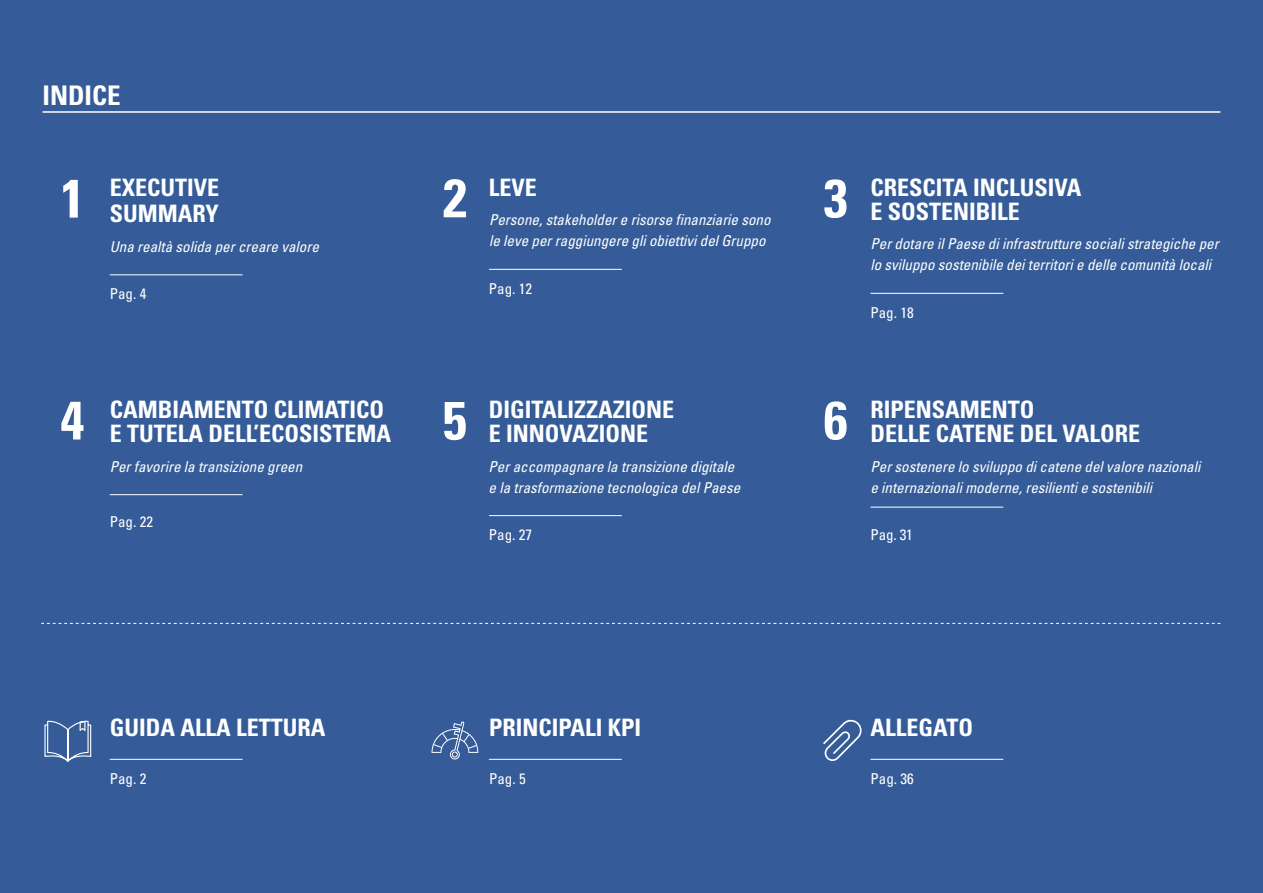
<style>
.page{position:relative;width:1263px;height:893px;background:#355c98}
.page>*{position:absolute;margin:0;border:0;box-sizing:border-box;transform-origin:0 0}
.t1{font:700 condensed 54px "Univers";color:#fff}
.h1_indice__no_toc{font:700 condensed 27px "Univers";color:#fff}
.t2{font:700 condensed 24px/24px "Univers";color:#fff}
.t3{font:italic condensed 15px/21px "Univers";color:#fff}
.t4{font:condensed 15px "Univers";color:#fff}
</style>
<div class="page">
<hr style="left:43px;top:111px;width:1177px;height:2px;background:#fff">
<svg style="left:41px;top:623px;width:1179px;height:1px"></svg>
<svg style="left:431px;top:721px;width:47px;height:38px"></svg>
<svg style="left:823px;top:719px;width:38px;height:42px"></svg>
<svg style="left:44px;top:720px;width:48px;height:42px"></svg>
<hr style="left:110px;top:274px;width:133px;height:1px;background:#fff">
<hr style="left:110px;top:494px;width:133px;height:1px;background:#fff">
<hr style="left:110px;top:759px;width:133px;height:1px;background:#fff">
<hr style="left:489px;top:269px;width:133px;height:1px;background:#fff">
<hr style="left:489px;top:515px;width:133px;height:1px;background:#fff">
<hr style="left:489px;top:759px;width:133px;height:1px;background:#fff">
<hr style="left:870px;top:293px;width:133px;height:1px;background:#fff">
<hr style="left:870px;top:507px;width:133px;height:1px;background:#fff">
<hr style="left:870px;top:759px;width:133px;height:1px;background:#fff">
<h1 class="h1_indice__no_toc" style="left:43px;top:78px;width:80px">INDICE</h1>
<p class="t1" style="left:61px;top:165px;width:25px">1</p>
<p class="t2" style="left:110px;top:174px;width:111px;line-height:26.2px">EXECUTIVE<br>SUMMARY</p>
<p class="t3" style="left:110px;top:236px;width:211px">Una realtà solida per creare valore</p>
<p class="t1" style="left:443px;top:165px;width:25px">2</p>
<p class="t1" style="left:824px;top:165px;width:25px">3</p>
<p class="t2" style="left:870px;top:175px;width:213px">CRESCITA INCLUSIVA<br>E SOSTENIBILE</p>
<p class="t2" style="left:489px;top:175px;width:49px">LEVE</p>
<p class="t3" style="left:489px;top:209px;width:283px">Persone, stakeholder e risorse finanziarie sono le leve per raggiungere gli obiettivi del Gruppo</p>
<p class="t3" style="left:870px;top:233px;width:350px">Per dotare il Paese di infrastrutture sociali strategiche per lo sviluppo sostenibile dei territori e delle comunità locali</p>
<p class="t4" style="left:110px;top:284px;width:38px">Pag. 4</p>
<p class="t4" style="left:489px;top:279px;width:45px">Pag. 12</p>
<p class="t4" style="left:870px;top:303px;width:45px">Pag. 18</p>
<p class="t1" style="left:60px;top:387px;width:25px">4</p>
<p class="t2" style="left:110px;top:397px;width:283px">CAMBIAMENTO CLIMATICO<br>E TUTELA DELL’ECOSISTEMA</p>
<p class="t1" style="left:443px;top:387px;width:25px">5</p>
<p class="t2" style="left:489px;top:397px;width:187px">DIGITALIZZAZIONE<br>E INNOVAZIONE</p>
<p class="t1" style="left:824px;top:387px;width:25px">6</p>
<p class="t2" style="left:870px;top:397px;width:271px">RIPENSAMENTO<br>DELLE CATENE DEL VALORE</p>
<p class="t3" style="left:110px;top:455px;width:194px">Per favorire la transizione green</p>
<p class="t3" style="left:489px;top:455px;width:253px">Per accompagnare la transizione digitale e la trasformazione tecnologica del Paese</p>
<p class="t3" style="left:870px;top:455px;width:331px">Per sostenere lo sviluppo di catene del valore nazionali e internazionali moderne, resilienti e sostenibili</p>
<p class="t4" style="left:110px;top:512px;width:45px">Pag. 22</p>
<p class="t4" style="left:489px;top:525px;width:45px">Pag. 27</p>
<p class="t4" style="left:870px;top:525px;width:44px">Pag. 31</p>
<p class="t2" style="left:110px;top:716px;width:217px">GUIDA ALLA LETTURA</p>
<p class="t4" style="left:110px;top:769px;width:38px">Pag. 2</p>
<p class="t2" style="left:489px;top:716px;width:164px">PRINCIPALI KPIs</p>
<p class="t4" style="left:489px;top:769px;width:38px">Pag. 5</p>
<p class="t2" style="left:870px;top:715px;width:104px">ALLEGATO</p>
<p class="t4" style="left:870px;top:769px;width:45px">Pag. 36</p>
</div>
